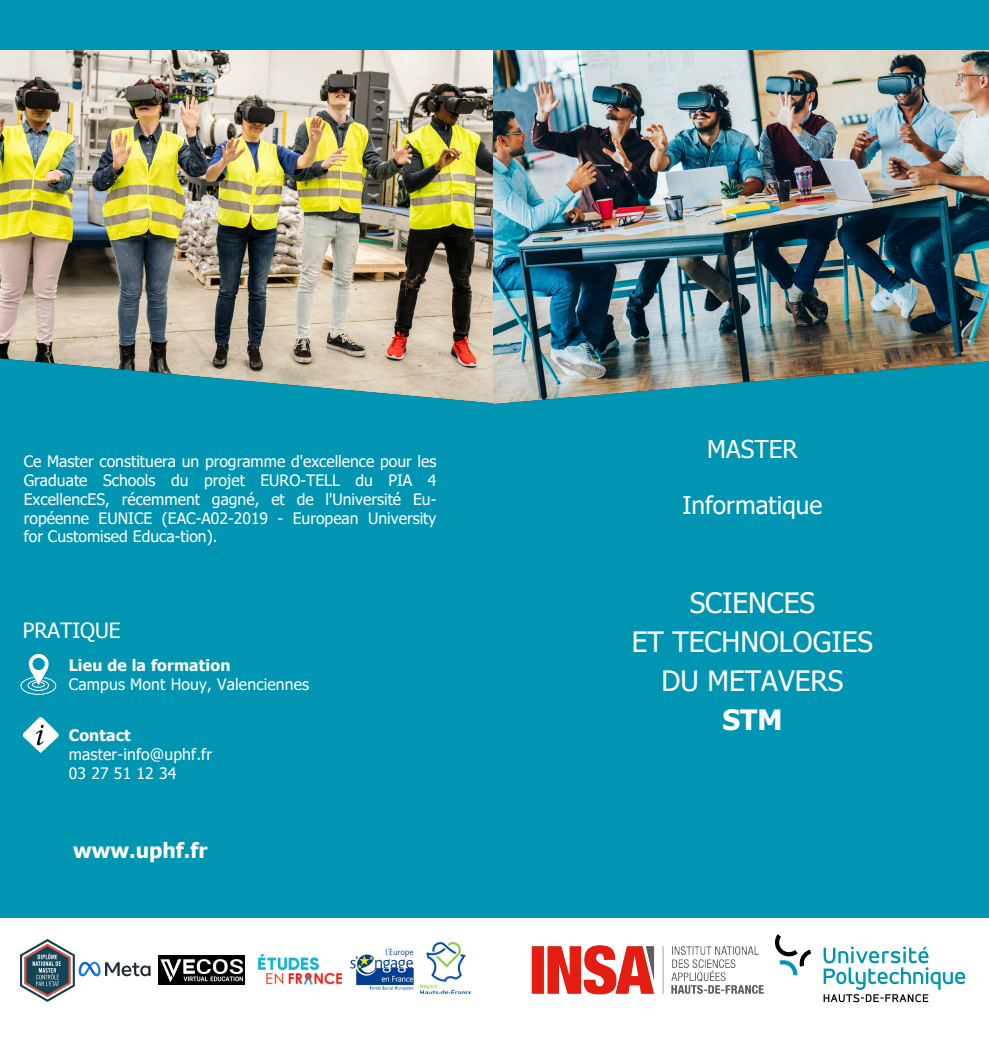
<style>
.page{position:relative;width:989px;height:1039px;background:#fff}
.page>*{position:absolute;margin:0;border:0;box-sizing:border-box;transform-origin:0 0}
.t1{font:28px/39.2px "Tahoma";color:#fff;text-align:center}
.t2{font:700 28px "Tahoma";color:#fff}
.t3{font:24.5px "Tahoma";color:#fff}
.t4{font:700 21px "Tahoma";color:#fff}
.t5{font:21px "Tahoma";color:#fff}
.t6{font:15.75px/18.9px "Tahoma";color:#fff}
.t7{font:700 15.75px "Tahoma";letter-spacing:.01em;color:#fff}
</style>
<div class="page">
<div style="left:0;top:0;width:989px;height:917px;background:#0095b3"></div>
<svg style="left:20px;top:653px;width:37px;height:42px"></svg>
<svg style="left:22px;top:717px;width:37px;height:35px"></svg>
<svg style="left:775px;top:934px;width:190px;height:67px"></svg>
<img style="left:531px;top:945px;width:233px;height:50px">
<img style="left:351px;top:947px;width:63px;height:43px">
<img style="left:257px;top:953px;width:86px;height:32px">
<img style="left:158px;top:955px;width:86px;height:28px">
<img style="left:420px;top:942px;width:50px;height:51px">
<img style="left:78px;top:961px;width:73px;height:16px">
<img style="left:21px;top:939px;width:53px;height:62px">
<img style="left:0;top:50px;width:495px;height:353px">
<img style="left:493px;top:51px;width:496px;height:353px">
<p class="t6" style="left:24px;top:452px;width:414px;text-align:justify">Ce Master constituera un programme d'excellence pour les Graduate Schools du projet EURO-TELL du PIA 4<br>ExcellencES, récemment gagné, et de l'Université Eu&shy;ropéenne EUNICE (EAC-A02-2019 - European University for Customised Educa-tion).</p>
<h3 class="t5" style="left:23px;top:616px;width:99px">PRATIQUE</h3>
<p class="t7" style="left:69px;top:653px;width:163px">Lieu de la formation</p>
<p class="t6" style="left:69px;top:675px;width:242px">Campus Mont Houy, Valenciennes</p>
<p class="t7" style="left:69px;top:724px;width:64px">Contact</p>
<p class="t6" style="left:69px;top:743px;width:145px">master-info@uphf.fr<br>03 27 51 12 34</p>
<h3 class="t4" style="left:73px;top:835px;width:136px">www.uphf.fr</h3>
<h2 class="t3" style="left:707px;top:432px;width:92px">MASTER</h2>
<h2 class="t3" style="left:682px;top:488px;width:142px">Informatique</h2>
<h1 class="t1" style="left:631px;top:584px;width:243px">SCIENCES<br>ET TECHNOLOGIES<br>DU METAVERS</h1>
<h1 class="t2" style="left:722px;top:700px;width:61px">STM</h1>
</div>
